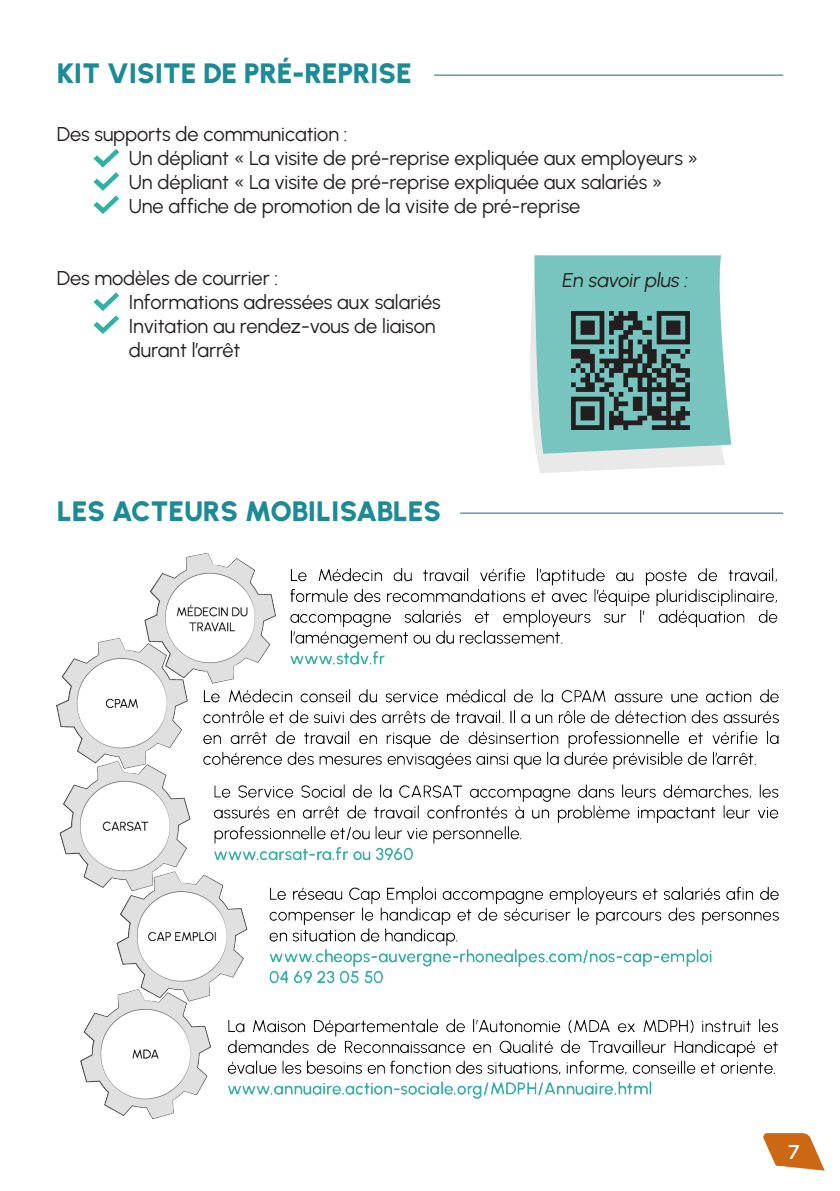
<style>
.page{position:relative;width:840px;height:1191px;background:#fff}
.page>*{position:absolute;margin:0;border:0;box-sizing:border-box;transform-origin:0 0}
.t1{font:28px "Urbanist";color:#1c8b96}
.t2{font:20px "Urbanist";letter-spacing:-.005em;color:#231f20}
.t3{font:italic 20px "Urbanist";letter-spacing:-.005em;color:#231f20}
.t4{font:20px "Urbanist";color:#fff}
</style>
<div class="page">
<img style="left:763px;top:1133px;width:60px;height:37px">
<hr style="left:434px;top:75px;width:348px;height:1px;background:#156880">
<hr style="left:460px;top:512px;width:322px;height:1px;background:#156880">
<svg style="left:93px;top:149px;width:26px;height:65px"></svg>
<svg style="left:93px;top:292px;width:26px;height:42px"></svg>
<svg style="left:530px;top:282px;width:195px;height:191px;fill:#e9e9e9"></svg>
<svg style="left:534px;top:255px;width:196px;height:199px;background:#8ecdc8"></svg>
<img style="left:552px;top:292px;width:156px;height:156px">
<img style="left:57px;top:553px;width:722px;height:566px">
<p class="t1" style="left:57px;top:55px;width:356px">KIT VISITE DE PRÉ-REPRISE</p>
<p class="t2" style="left:57px;top:121px;width:292px">Des supports de communication :</p>
<p class="t2" style="left:129px;top:145px;width:570px">Un dépliant « La visite de pré-reprise expliquée aux employeurs »</p>
<p class="t2" style="left:129px;top:169px;width:535px">Un dépliant « La visite de pré-reprise expliquée aux salariés »</p>
<p class="t2" style="left:129px;top:193px;width:453px">Une affiche de promotion de la visite de pré-reprise</p>
<p class="t2" style="left:57px;top:265px;width:223px">Des modèles de courrier :</p>
<p class="t2" style="left:129px;top:289px;width:313px">Informations adressées aux salariés</p>
<p class="t2" style="left:129px;top:313px;width:308px">Invitation au rendez-vous de liaison</p>
<p class="t2" style="left:129px;top:337px;width:113px">durant l’arrêt</p>
<p class="t1" style="left:57px;top:493px;width:385px">LES ACTEURS MOBILISABLES</p>
<p class="t3" style="left:562px;top:267px;width:127px">En savoir plus :</p>
<p class="t4" style="left:788px;top:1139px;width:12px">7</p>
</div>
